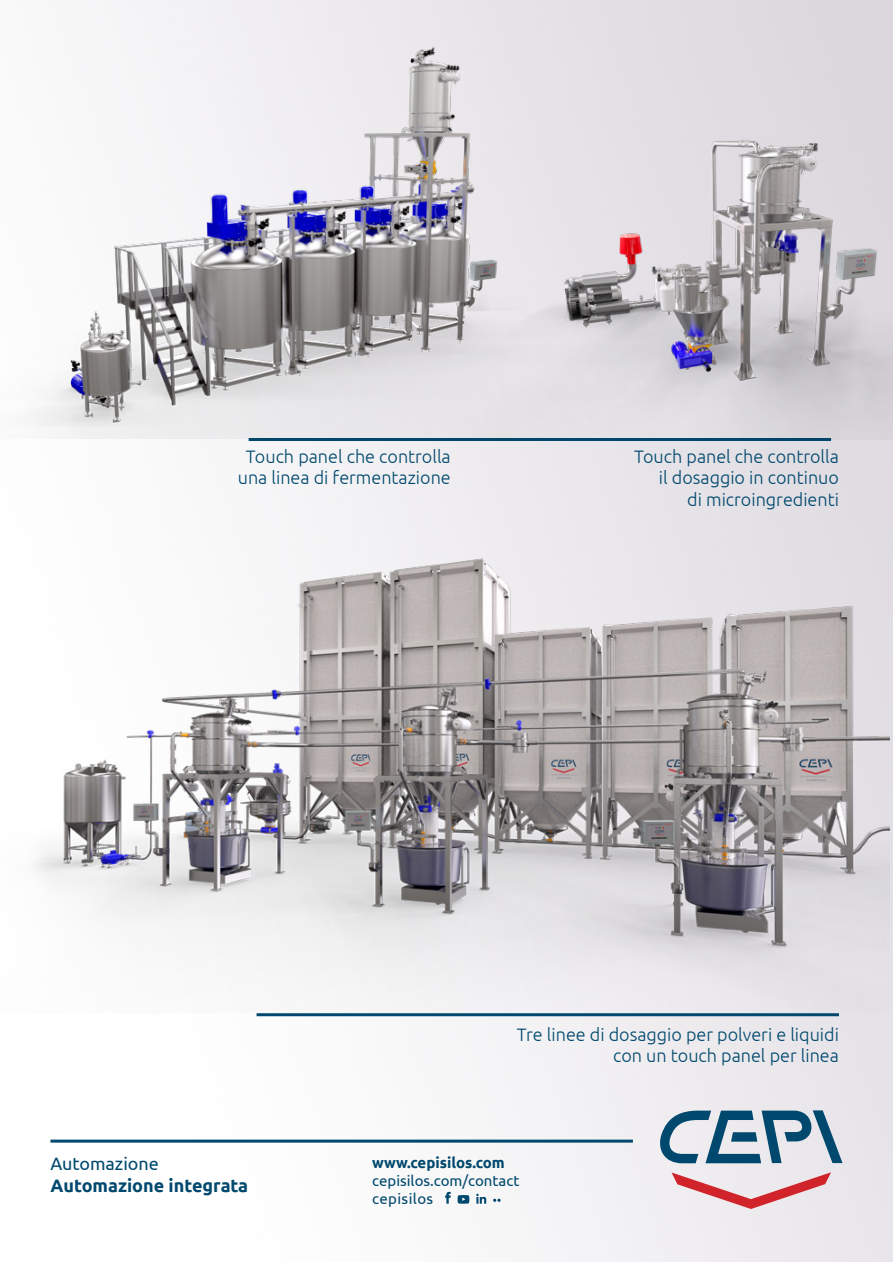
<style>
.page{position:relative;width:893px;height:1263px;background:#fff}
.page>*{position:absolute;margin:0;border:0;box-sizing:border-box;transform-origin:0 0}
.t1{font:300 18px/21.6px "Ubuntu";color:#00486d;text-align:right}
.t2{font:700 18px/21.6px "Ubuntu";color:#00486d}
.t3{font:15px/18px "Ubuntu";color:#00486d}
.s1{font-weight:400}
.s2{font-weight:700}
</style>
<div class="page">
<img style="left:50px;top:1078px;width:843px;height:183px">
<svg style="left:659px;top:1110px;width:183px;height:53px;background:#8ba7b8"></svg>
<svg style="left:671px;top:1172px;width:160px;height:37px;background:#e5b7bb"></svg>
<hr style="left:50px;top:1139px;width:583px;height:3px;background:#00486d">
<svg style="left:445px;top:1192px;width:6px;height:12px"></svg>
<svg style="left:458px;top:1195px;width:11px;height:9px"></svg>
<svg style="left:476px;top:1194px;width:10px;height:10px"></svg>
<svg style="left:493px;top:1199px;width:8px;height:3px"></svg>
<img style="left:34px;top:0;width:859px;height:1078px">
<hr style="left:249px;top:438px;width:582px;height:3px;background:#00486d">
<hr style="left:257px;top:1013px;width:582px;height:3px;background:#00486d">
<img style="left:802px;top:91px;width:91px;height:348px">
<img style="left:29px;top:0;width:773px;height:438px">
<p class="t1" style="left:238px;top:445px;width:215px;text-align:center">Touch panel che controlla una linea di fermentazione</p>
<p class="t1" style="left:634px;top:445px;width:206px">Touch panel che controlla il dosaggio in continuo<br>di microingredienti</p>
<p class="t1" style="left:517px;top:1023px;width:324px">Tre linee di dosaggio per polveri e liquidi con un touch panel per linea</p>
<p class="t2" style="left:50px;top:1152px;width:199px"><span class="s1">Automazione<br></span>Automazione integrata</p>
<p class="t3" style="left:372px;top:1153px;width:149px"><span class="s2">www.cepisilos.com </span>cepisilos.com/contact cepisilos</p>
</div>
